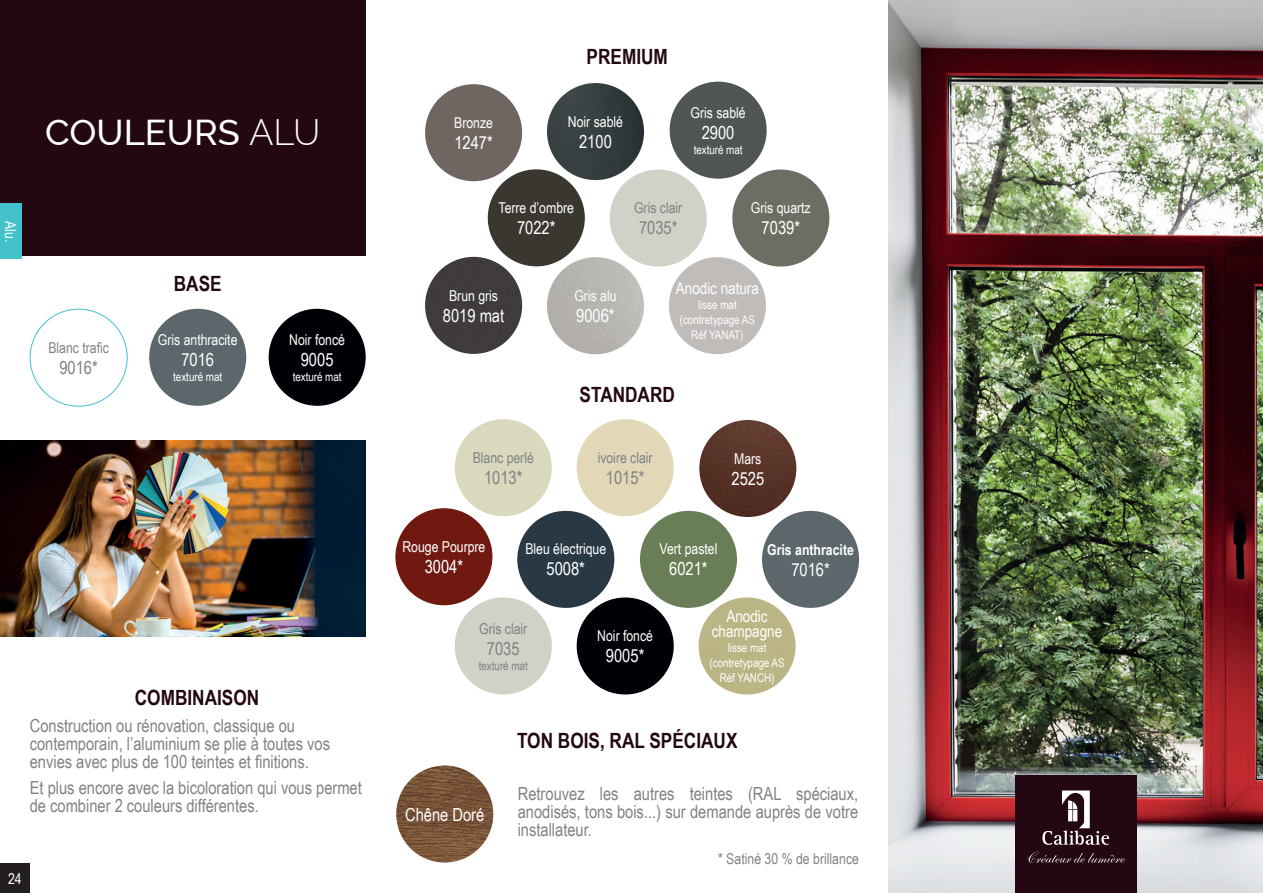
<style>
.page{position:relative;width:1263px;height:893px;background:#fff}
.page>*{position:absolute;margin:0;border:0;box-sizing:border-box;transform-origin:0 0}
.t1{font:500 36px "Raleway";color:#fff}
.t2{font:700 21px "Arial Narrow";color:#230712}
.t3{font:18px/18px "Arial Narrow";color:#808285}
.t4{font:18px "Arial Narrow";color:#fff}
.t5{font:16.5px/15px "Arial Narrow";color:#fff;text-align:center}
.t6{font:15px "Arial Narrow";color:#fff}
.t7{font:15px "Arial Narrow";color:#808285}
.t8{font:700 15px "Arial Narrow";color:#fff}
.t9{font:12px/15px "Arial Narrow";color:#fff;text-align:center}
.t10{font:12px "Arial Narrow";color:#808285}
.s1{font-weight:300}
</style>
<div class="page">
<div style="left:0;top:863px;width:30px;height:30px;background:#231f20"></div>
<img style="left:889px;top:0;width:374px;height:893px">
<div style="left:0;top:0;width:366px;height:256px;background:#230712"></div>
<img style="left:396px;top:765px;width:97px;height:97px;border-radius:49px">
<div style="left:269px;top:309px;width:97px;height:97px;background:#000006;border-radius:49px"></div>
<img style="left:762px;top:511px;width:97px;height:97px">
<div style="left:577px;top:419px;width:97px;height:97px;background:#e2d8b8;border-radius:50%"></div>
<div style="left:455px;top:419px;width:97px;height:97px;background:#dad9bd;border-radius:50%"></div>
<img style="left:699px;top:420px;width:97px;height:97px;border-radius:49px">
<div style="left:395px;top:508px;width:97px;height:97px;background:#701910;border-radius:49px"></div>
<div style="left:517px;top:511px;width:97px;height:97px;background:#283845;border-radius:50%"></div>
<div style="left:455px;top:597px;width:97px;height:97px;background:#d0d1c7;border-radius:49px"></div>
<div style="left:640px;top:511px;width:97px;height:97px;background:#697e57;border-radius:49px"></div>
<div style="left:577px;top:597px;width:97px;height:97px;background:#000006;border-radius:49px"></div>
<div style="left:698px;top:597px;width:98px;height:97px;background:#bbb585;border-radius:49px"></div>
<img style="left:547px;top:83px;width:97px;height:97px;border-radius:49px">
<div style="left:670px;top:82px;width:97px;height:97px;background:#505553;border-radius:49px"></div>
<img style="left:547px;top:257px;width:97px;height:97px;border-radius:49px">
<div style="left:425px;top:84px;width:97px;height:97px;background:#6f6662;border-radius:49px"></div>
<div style="left:488px;top:169px;width:97px;height:97px;background:#3a3731;border-radius:49px"></div>
<div style="left:610px;top:170px;width:97px;height:97px;background:#d0d1c7;border-radius:49px"></div>
<div style="left:732px;top:170px;width:97px;height:97px;background:#6c6e64;border-radius:49px"></div>
<div style="left:425px;top:257px;width:97px;height:97px;background:#3f3b3d;border-radius:49px"></div>
<div style="left:669px;top:257px;width:97px;height:97px;background:#c0bcba;border-radius:50%"></div>
<img style="left:0;top:440px;width:366px;height:197px">
<div style="left:1015px;top:775px;width:122px;height:118px;background:#230712"></div>
<svg style="left:1042px;top:790px;width:67px;height:55px"></svg>
<svg style="left:1027px;top:851px;width:98px;height:12px"></svg>
<img style="left:149px;top:309px;width:97px;height:97px">
<div style="left:0;top:204px;width:21px;height:55px;background:#43c2cc"></div>
<p class="t6" style="left:21px;top:221px;width:23px;rotate:90deg">Alu.</p>
<h1 class="t1" style="left:45px;top:111px;width:277px">COULEURS <span class="s1">ALU</span></h1>
<p class="t7" style="left:48px;top:336px;width:62px">Blanc trafic</p>
<p class="t3" style="left:59px;top:358px;width:40px">9016*</p>
<p class="t2" style="left:174px;top:268px;width:49px">BASE</p>
<p class="t6" style="left:158px;top:329px;width:81px">Gris anthracite</p>
<p class="t4" style="left:181px;top:347px;width:34px">7016</p>
<p class="t9" style="left:173px;top:369px;width:50px">texturé mat</p>
<p class="t6" style="left:289px;top:328px;width:57px">Noir foncé</p>
<p class="t4" style="left:301px;top:346px;width:34px">9005</p>
<p class="t9" style="left:293px;top:369px;width:50px">texturé mat</p>
<p class="t6" style="left:454px;top:112px;width:40px">Bronze</p>
<p class="t4" style="left:454px;top:129px;width:40px">1247*</p>
<p class="t2" style="left:587px;top:40px;width:83px">PREMIUM</p>
<p class="t6" style="left:568px;top:111px;width:57px">Noir sablé</p>
<p class="t4" style="left:579px;top:128px;width:34px">2100</p>
<p class="t6" style="left:691px;top:102px;width:57px">Gris sablé</p>
<p class="t4" style="left:702px;top:119px;width:34px">2900</p>
<p class="t9" style="left:694px;top:142px;width:50px">texturé mat</p>
<p class="t6" style="left:498px;top:197px;width:77px">Terre d’ombre</p>
<p class="t4" style="left:517px;top:215px;width:40px">7022*</p>
<p class="t7" style="left:634px;top:197px;width:50px">Gris clair</p>
<p class="t3" style="left:639px;top:218px;width:40px">7035*</p>
<p class="t6" style="left:751px;top:197px;width:61px">Gris quartz</p>
<p class="t4" style="left:762px;top:215px;width:40px">7039*</p>
<p class="t6" style="left:449px;top:284px;width:50px">Brun gris</p>
<p class="t4" style="left:443px;top:302px;width:63px">8019 mat</p>
<p class="t7" style="left:473px;top:447px;width:63px">Blanc perlé</p>
<p class="t3" style="left:484px;top:468px;width:40px">1013*</p>
<p class="t6" style="left:574px;top:285px;width:44px">Gris alu</p>
<p class="t4" style="left:576px;top:302px;width:40px">9006*</p>
<p class="t5" style="left:676px;top:280px;width:85px">Anodic natura</p>
<p class="t9" style="left:680px;top:297px;width:77px">lisse mat (contretypage AS<br>Réf YANAT)</p>
<p class="t2" style="left:580px;top:379px;width:97px">STANDARD</p>
<p class="t7" style="left:598px;top:447px;width:57px">ivoire clair</p>
<p class="t3" style="left:606px;top:468px;width:40px">1015*</p>
<p class="t6" style="left:734px;top:448px;width:29px">Mars</p>
<p class="t4" style="left:731px;top:465px;width:34px">2525</p>
<p class="t6" style="left:402px;top:535px;width:85px">Rouge Pourpre</p>
<p class="t4" style="left:425px;top:553px;width:40px">3004*</p>
<p class="t6" style="left:525px;top:538px;width:82px">Bleu électrique</p>
<p class="t4" style="left:547px;top:556px;width:40px">5008*</p>
<p class="t6" style="left:659px;top:538px;width:59px">Vert pastel</p>
<p class="t4" style="left:669px;top:556px;width:40px">6021*</p>
<p class="t8" style="left:767px;top:539px;width:88px">Gris anthracite</p>
<p class="t4" style="left:791px;top:557px;width:40px">7016*</p>
<p class="t6" style="left:8px;top:867px;width:15px">24</p>
<p class="t7" style="left:479px;top:617px;width:50px">Gris clair</p>
<p class="t3" style="left:487px;top:639px;width:34px">7035</p>
<p class="t10" style="left:479px;top:657px;width:50px">texturé mat</p>
<p class="t6" style="left:597px;top:625px;width:57px">Noir foncé</p>
<p class="t4" style="left:606px;top:643px;width:40px">9005*</p>
<p class="t5" style="left:712px;top:608px;width:72px">Anodic champagne</p>
<p class="t9" style="left:709px;top:640px;width:77px">lisse mat (contretypage AS<br>Réf YANCH)</p>
<p class="t2" style="left:135px;top:682px;width:126px">COMBINAISON</p>
<p class="t3" style="left:30px;top:716px;width:302px">Construction ou rénovation, classique ou contemporain, l’aluminium se plie à toutes vos envies avec plus de 100 teintes et finitions.</p>
<p class="t3" style="left:30px;top:778px;width:334px">Et plus encore avec la bicoloration qui vous permet de combiner 2 couleurs différentes.</p>
<p class="t3" style="left:518px;top:784px;width:342px;text-align:justify">Retrouvez les autres teintes (RAL spéciaux, anodisés, tons bois...) sur demande auprès de votre installateur.</p>
<p class="t2" style="left:517px;top:724px;width:222px">TON BOIS, RAL SPÉCIAUX</p>
<p class="t4" style="left:405px;top:801px;width:81px">Chêne Doré</p>
<p class="t7" style="left:718px;top:848px;width:142px">* Satiné 30 % de brillance</p>
</div>
